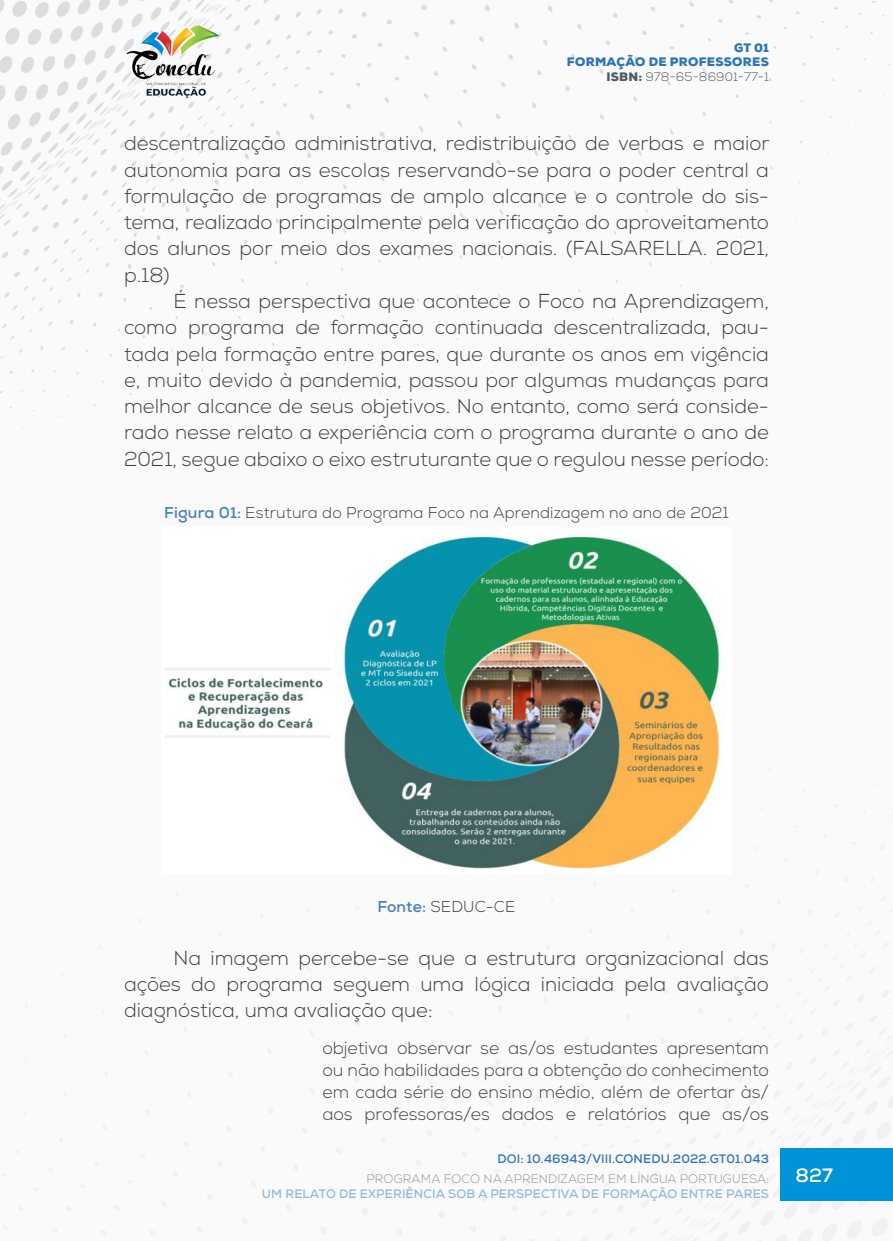
<style>
.page{position:relative;width:893px;height:1241px;background:#fff}
.page>*{position:absolute;margin:0;border:0;box-sizing:border-box;transform-origin:0 0}
._8_CORPO{font:300 20.12px/26.2px "Nexa";color:#3e3e3f;text-align:justify}
.t1{font:700 19.25px "Nexa";color:#fff}
._10_CITACAO{font:300 17.5px/21.9px "Nexa";color:#3e3e3f;text-align:justify}
._11_LEGENDAS{font:300 15.75px "Nexa";letter-spacing:.01em;color:#3e3e3f}
._12_FONTES{font:300 15.75px "Nexa";letter-spacing:.01em;color:#3e3e3f}
.t2{font:700 12.25px "Nexa";letter-spacing:.01em;color:#96b9da}
.t3{font:900 12.25px/14.7px "Nexa";letter-spacing:.025em;color:#2e74b5;text-align:right}
.t4{font:300 12.25px "Nexa";letter-spacing:.01em;color:#939598}
.t5{font:700 12.25px "Nexa";letter-spacing:.01em;color:#2e74b5}
.s1{color:#505b64}
.s2{font-weight:300;color:#505b64}
.s3{font-weight:700;color:#4382bc}
</style>
<div class="page">
<img style="left:0;top:0;width:893px;height:1240px">
<div style="left:781px;top:1148px;width:112px;height:52px;background:#0093d8"></div>
<img style="left:124px;top:25px;width:98px;height:74px">
<img style="left:161px;top:527px;width:571px;height:347px">
<p class="t3" style="left:567px;top:40px;width:203px">GT 01<br>FORMAÇÃO DE PROFESSORES<br><span class="s1">ISBN:</span> <span class="s2">978-65-86901-77-1</span></p>
<p class="_8_CORPO" style="left:124px;top:131px;width:647px">descentralização administrativa, redistribuição de verbas e maior autonomia para as escolas reservando-se para o poder central a formulação de programas de amplo alcance e o controle do sis&shy;tema, realizado principalmente pela verificação do aproveitamento dos alunos por meio dos exames nacionais. (FALSARELLA. 2021, p.18)</p>
<p class="_8_CORPO" style="left:124px;top:288px;width:646px;text-indent:50px">É nessa perspectiva que acontece o Foco na Aprendizagem, como programa de formação continuada descentralizada, pau&shy;tada pela formação entre pares, que durante os anos em vigência e, muito devido à pandemia, passou por algumas mudanças para melhor alcance de seus objetivos. No entanto, como será conside&shy;rado nesse relato a experiência com o programa durante o ano de 2021, segue abaixo o eixo estruturante que o regulou nesse período:</p>
<p class="_11_LEGENDAS" style="left:164px;top:503px;width:566px"><span class="s3">Figura 01:</span> Estrutura do Programa Foco na Aprendizagem no ano de 2021</p>
<p class="_12_FONTES" style="left:377px;top:897px;width:140px"><span class="s3">Fonte:</span> SEDUC-CE</p>
<p class="_8_CORPO" style="left:124px;top:945px;width:646px;text-indent:50px">Na imagem percebe-se que a estrutura organizacional das ações do programa seguem uma lógica iniciada pela avaliação diagnóstica, uma avaliação que:</p>
<p class="_10_CITACAO" style="left:322px;top:1037px;width:448px">objetiva observar se as/os estudantes apresentam ou não habilidades para a obtenção do conhecimento em cada série do ensino médio, além de ofertar às/ aos professoras/es dados e relatórios que as/os</p>
<p class="t5" style="left:497px;top:1150px;width:273px">DOI: 10.46943/VIII.CONEDU.2022.GT01.043</p>
<p class="t4" style="left:367px;top:1171px;width:404px">PROGRAMA FOCO NA APRENDIZAGEM EM LÍNGUA PORTUGUESA:</p>
<p class="t2" style="left:262px;top:1185px;width:509px">UM RELATO DE EXPERIÊNCIA SOB A PERSPECTIVA DE FORMAÇÃO ENTRE PARES</p>
<p class="t1" style="left:796px;top:1162px;width:39px">827</p>
</div>
